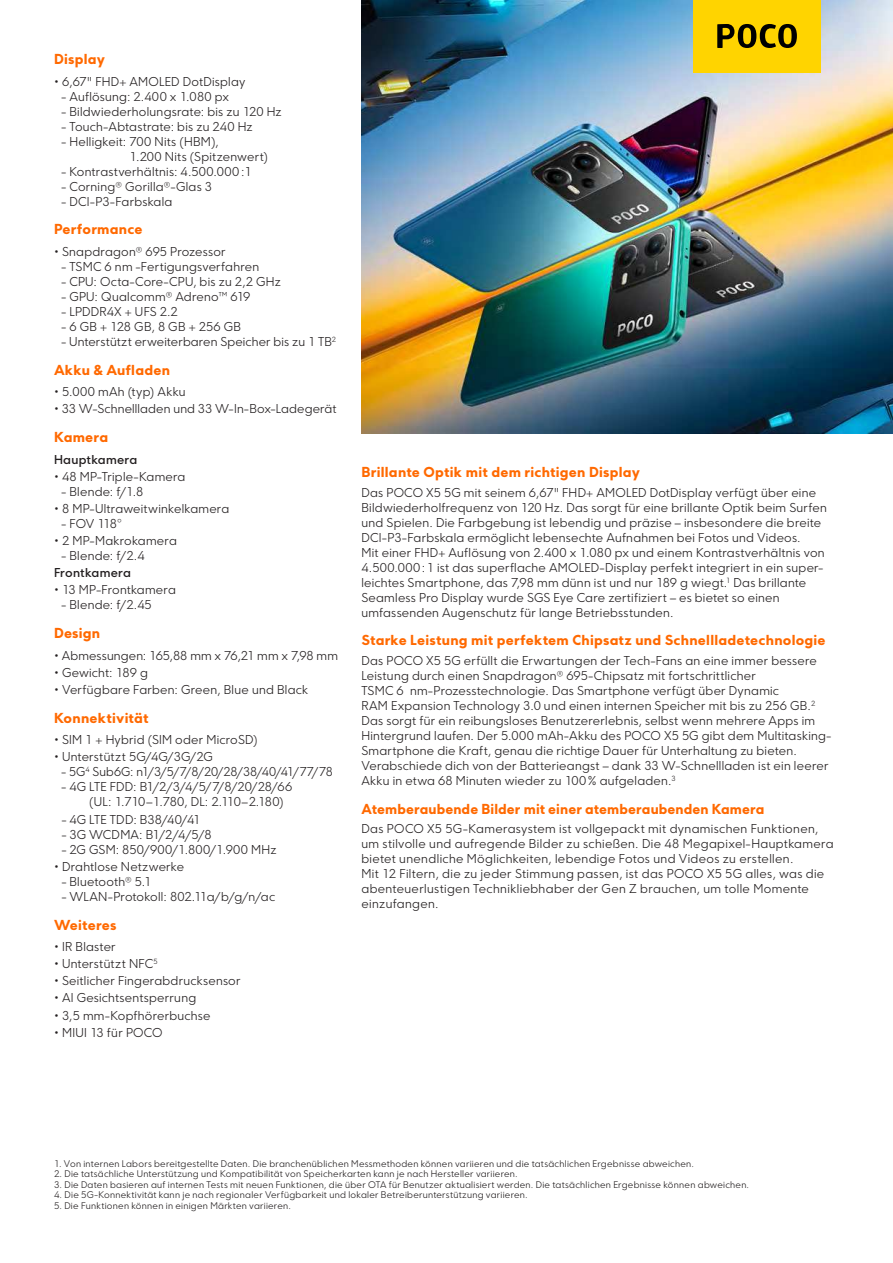
<style>
.page{position:relative;width:893px;height:1263px;background:#fff}
.page>*{position:absolute;margin:0;border:0;box-sizing:border-box;transform-origin:0 0}
.t1{font:13.5px "POCO Tech cool Bold";letter-spacing:.015em;color:#ff6900}
.t2{font:12px/15px "POCO Tech cool Light";letter-spacing:.02em;color:#231f20}
.t3{font:12px/15px "POCO Tech cool Light";color:#231f20}
.t4{font:12px "POCO Tech cool Medium";letter-spacing:.02em;color:#231f20}
.t5{font:9px "POCO Tech cool Light";letter-spacing:.03em;color:#231f20}
</style>
<div class="page">
<img style="left:361px;top:0;width:532px;height:434px">
<div style="left:693px;top:0;width:128px;height:72px;background:#ffd400"></div>
<svg style="left:717px;top:24px;width:80px;height:24px"></svg>
<p class="t1" style="left:54px;top:54px;width:53px">Display</p>
<p class="t2" style="left:54px;top:74px;width:193px">• 6,67" FHD+ AMOLED DotDisplay</p>
<p class="t2" style="left:62px;top:89px;width:169px">- Auflösung: 2.400 x 1.080 px</p>
<p class="t2" style="left:62px;top:104px;width:222px">- Bildwiederholungsrate: bis zu 120 Hz</p>
<p class="t2" style="left:62px;top:119px;width:193px">- Touch-Abtastrate: bis zu 240 Hz</p>
<p class="t2" style="left:130px;top:134px;width:140px;text-indent:-68px">- Helligkeit: 700 Nits (HBM),<br>1.200 Nits (Spitzenwert)</p>
<p class="t2" style="left:62px;top:164px;width:192px">- Kontrastverhältnis: 4.500.000 :1</p>
<p class="t2" style="left:62px;top:179px;width:152px">- Corning® Gorilla®-Glas 3</p>
<p class="t2" style="left:62px;top:194px;width:112px">- DCI-P3-Farbskala</p>
<p class="t1" style="left:54px;top:224px;width:90px">Performance</p>
<p class="t2" style="left:54px;top:244px;width:173px">• Snapdragon® 695 Prozessor</p>
<p class="t2" style="left:62px;top:259px;width:199px">- TSMC 6 nm -Fertigungsverfahren</p>
<p class="t2" style="left:62px;top:274px;width:221px">- CPU: Octa-Core-CPU, bis zu 2,2 GHz</p>
<p class="t2" style="left:62px;top:289px;width:190px">- GPU: Qualcomm® Adreno™ 619</p>
<p class="t2" style="left:62px;top:304px;width:118px">- LPDDR4X + UFS 2.2</p>
<p class="t2" style="left:62px;top:319px;width:181px">- 6 GB + 128 GB, 8 GB + 256 GB</p>
<p class="t2" style="left:62px;top:334px;width:276px">- Unterstützt erweiterbaren Speicher bis zu 1 TB<sup>2</sup></p>
<p class="t1" style="left:54px;top:364px;width:117px">Akku &amp; Aufladen</p>
<p class="t2" style="left:54px;top:385px;width:133px">• 5.000 mAh (typ) Akku</p>
<p class="t2" style="left:54px;top:402px;width:284px">• 33 W-Schnellladen und 33 W-In-Box-Ladegerät</p>
<p class="t1" style="left:54px;top:432px;width:56px">Kamera</p>
<p class="t4" style="left:54px;top:455px;width:85px">Hauptkamera</p>
<p class="t2" style="left:54px;top:469px;width:133px">• 48 MP-Triple-Kamera</p>
<p class="t2" style="left:62px;top:484px;width:83px">- Blende: f/1.8</p>
<p class="t2" style="left:54px;top:502px;width:177px">• 8 MP-Ultraweitwinkelkamera</p>
<p class="t2" style="left:62px;top:517px;width:61px">- FOV 118°</p>
<p class="t2" style="left:54px;top:534px;width:124px">• 2 MP-Makrokamera</p>
<p class="t2" style="left:62px;top:549px;width:84px">- Blende: f/2.4</p>
<p class="t4" style="left:54px;top:568px;width:79px">Frontkamera</p>
<p class="t2" style="left:54px;top:583px;width:123px">• 13 MP-Frontkamera</p>
<p class="t2" style="left:62px;top:598px;width:92px">- Blende: f/2.45</p>
<p class="t1" style="left:54px;top:628px;width:48px">Design</p>
<p class="t2" style="left:54px;top:648px;width:285px">• Abmessungen: 165,88 mm x 76,21 mm x 7,98 mm</p>
<p class="t2" style="left:54px;top:665px;width:95px">• Gewicht: 189 g</p>
<p class="t2" style="left:54px;top:682px;width:256px">• Verfügbare Farben: Green, Blue und Black</p>
<p class="t1" style="left:54px;top:712px;width:96px">Konnektivität</p>
<p class="t2" style="left:54px;top:733px;width:205px">• SIM 1 + Hybrid (SIM oder MicroSD)</p>
<p class="t2" style="left:54px;top:750px;width:160px">• Unterstützt 5G/4G/3G/2G</p>
<p class="t3" style="left:62px;top:765px;width:273px">- 5G<sup>4</sup> Sub6G: n1/3/5/7/8/20/28/38/40/41/77/78</p>
<p class="t3" style="left:89px;top:780px;width:204px;text-indent:-28px">- 4G LTE FDD: B1/2/3/4/5/7/8/20/28/66 (UL: 1.710–1.780, DL: 2.110–2.180)</p>
<p class="t2" style="left:62px;top:812px;width:140px">- 4G LTE TDD: B38/40/41</p>
<p class="t2" style="left:62px;top:827px;width:152px">- 3G WCDMA: B1/2/4/5/8</p>
<p class="t2" style="left:62px;top:842px;width:216px">- 2G GSM: 850/900/1.800/1.900 MHz</p>
<p class="t2" style="left:54px;top:859px;width:132px">• Drahtlose Netzwerke</p>
<p class="t2" style="left:62px;top:874px;width:91px">- Bluetooth® 5.1</p>
<p class="t2" style="left:62px;top:889px;width:215px">- WLAN-Protokoll: 802.11a/b/g/n/ac</p>
<p class="t1" style="left:54px;top:919px;width:64px">Weiteres</p>
<p class="t2" style="left:54px;top:940px;width:63px">• IR Blaster</p>
<p class="t2" style="left:54px;top:957px;width:105px">• Unterstützt NFC<sup>5</sup></p>
<p class="t2" style="left:54px;top:974px;width:188px">• Seitlicher Fingerabdrucksensor</p>
<p class="t2" style="left:54px;top:991px;width:144px">• AI Gesichtsentsperrung</p>
<p class="t2" style="left:54px;top:1008px;width:158px">• 3,5 mm-Kopfhörerbuchse</p>
<p class="t2" style="left:54px;top:1025px;width:110px">• MIUI 13 für POCO</p>
<p class="t1" style="left:361px;top:467px;width:280px">Brillante Optik mit dem richtigen Display</p>
<p class="t2" style="left:361px;top:485px;width:467px">Das POCO X5 5G mit seinem 6,67" FHD+ AMOLED DotDisplay verfügt über eine Bildwieder holfrequenz von 120 Hz. Das sorgt für eine brillante Optik beim Surfen und Spielen. Die Farbgebung ist lebendig und präzise – insbesondere die breite DCI-P3-Farbskala ermöglicht lebensechte Aufnahmen bei Fotos und Videos.<br>Mit einer FHD+ Auflösung von 2.400 x 1.080 px und einem Kontrastverhältnis von 4.500.000 : 1 ist das superflache AMOLED-Display perfekt integriert in ein super&shy;leichtes Smartphone, das 7,98 mm dünn ist und nur 189 g wiegt.<sup>1</sup> Das brillante Seamless Pro Display wurde SGS Eye Care zertifiziert – es bietet so einen umfassenden Augenschutz für lange Betriebsstunden.</p>
<p class="t1" style="left:361px;top:635px;width:466px">Starke Leistung mit perfektem Chipsatz und Schnellladetechnologie</p>
<p class="t2" style="left:361px;top:653px;width:471px">Das POCO X5 5G erfüllt die Erwartungen der Tech-Fans an eine immer bessere Leistung durch einen Snapdragon® 695-Chipsatz mit fortschrittlicher<br>TSMC 6 nm-Prozesstechnologie. Das Smartphone verfügt über Dynamic<br>RAM Expansion Technology 3.0 und einen internen Speicher mit bis zu 256 GB.<sup>2<br></sup>Das sorgt für ein reibungsloses Benutzererlebnis, selbst wenn mehrere Apps im Hintergrund laufen. Der 5.000 mAh-Akku des POCO X5 5G gibt dem Multitasking-Smartphone die Kraft, genau die richtige Dauer für Unterhaltung zu bieten.<br>Verabschiede dich von der Batterieangst – dank 33 W-Schnellladen ist ein leerer Akku in etwa 68 Minuten wieder zu 100 % aufgeladen.<sup>3</sup></p>
<p class="t1" style="left:361px;top:803px;width:404px">Atemberaubende Bilder mit einer atemberaubenden Kamera</p>
<p class="t2" style="left:361px;top:822px;width:474px">Das POCO X5 5G-Kamerasystem ist vollgepackt mit dynamischen Funktionen, um stilvolle und aufregende Bilder zu schießen. Die 48 Megapixel-Hauptkamera bietet unendliche Möglichkeiten, lebendige Fotos und Videos zu erstellen.<br>Mit 12 Filtern, die zu jeder Stimmung passen, ist das POCO X5 5G alles, was die abenteuerlustigen Technikliebhaber der Gen Z brauchen, um tolle Momente einzufangen.</p>
<p class="t5" style="left:54px;top:1159px;width:642px">1. Von internen Labors bereitgestellte Daten. Die branchenüblichen Messmethoden können variieren und die tatsächlichen Ergebnisse abweichen.</p>
<p class="t5" style="left:54px;top:1169px;width:465px">2. Die tatsächliche Unterstützung und Kompatibilität von Speicherkarten kann je nach Hersteller variieren.</p>
<p class="t5" style="left:54px;top:1180px;width:697px">3. Die Daten basieren auf internen Tests mit neuen Funktionen, die über OTA für Benutzer aktualisiert werden. Die tatsächlichen Ergebnisse können abweichen.</p>
<p class="t5" style="left:54px;top:1190px;width:475px">4. Die 5G-Konnektivität kann je nach regionaler Verfügbarkeit und lokaler Betreiberunterstützung variieren.</p>
<p class="t5" style="left:54px;top:1201px;width:239px">5. Die Funktionen können in einigen Märkten variieren.</p>
</div>
